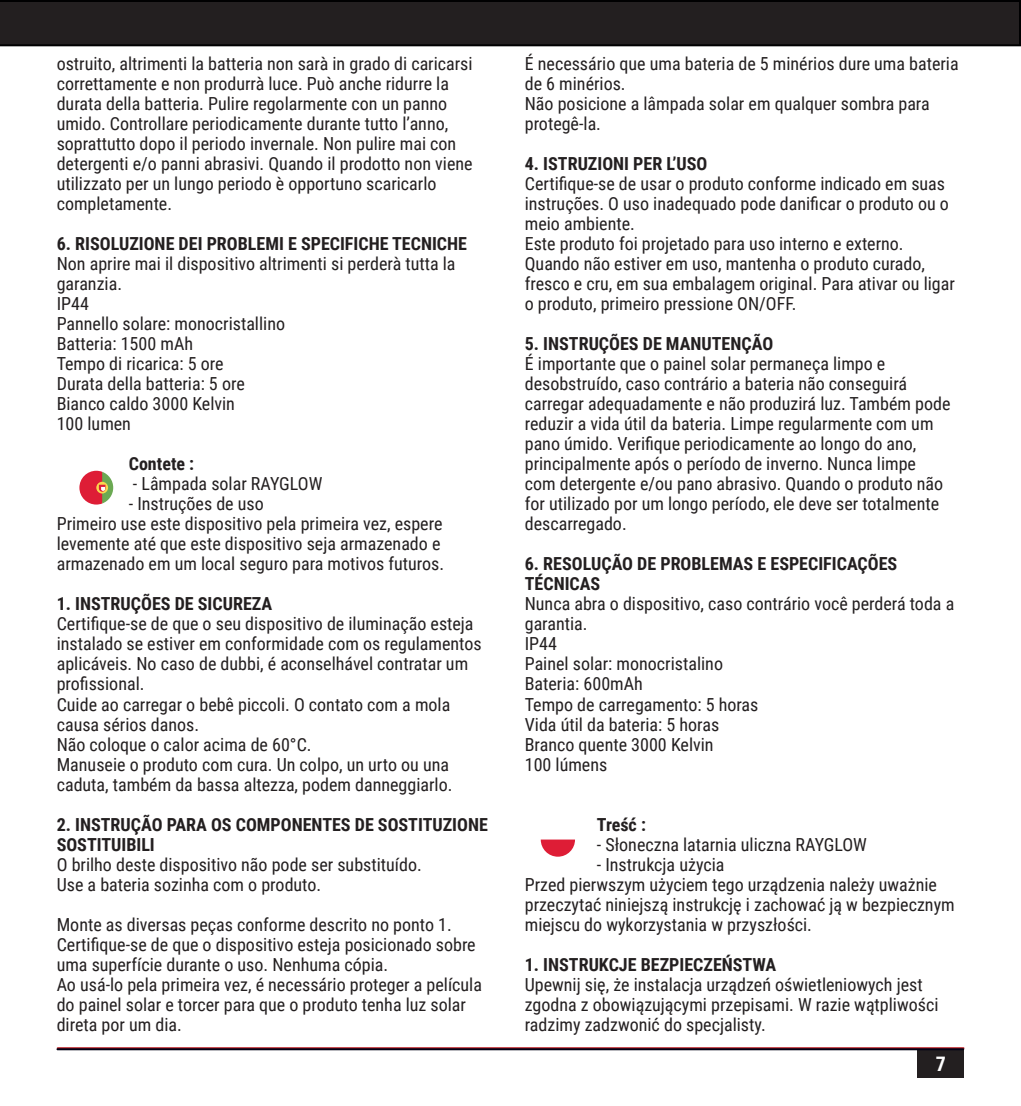
<style>
.page{position:relative;width:1021px;height:1106px;background:#fff}
.page>*{position:absolute;margin:0;border:0;box-sizing:border-box;transform-origin:0 0}
.t1{font:700 20px "Roboto Condensed";color:#fff}
.t2{font:18px/20px "Roboto Condensed";color:#231f20}
.t3{font:700 18px/20px "Roboto Condensed";color:#231f20}
</style>
<div class="page">
<div style="left:917px;top:1049px;width:47px;height:28px;background:#231f20"></div>
<hr style="left:58px;top:1047px;width:905px;height:2px;background:#ba1f24">
<svg style="left:0;top:0;width:1020px;height:46px;background:#201c1d"></svg>
<hr style="left:57px;top:1048px;width:906px;height:2px;background:#000115">
<svg style="left:79px;top:471px;width:34px;height:33px"></svg>
<svg style="left:540px;top:839px;width:35px;height:17px"></svg>
<p class="t2" style="left:57px;top:53px;width:417px">ostruito, altrimenti la batteria non sarà in grado di caricarsi correttamente e non produrrà luce. Può anche ridurre la durata della batteria. Pulire regolarmente con un panno umido. Controllare periodicamente durante tutto l’anno, soprattutto dopo il periodo invernale. Non pulire mai con detergenti e/o panni abrasivi. Quando il prodotto non viene utilizzato per un lungo periodo è opportuno scaricarlo completamente.</p>
<p class="t3" style="left:57px;top:233px;width:412px">6. RISOLUZIONE DEI PROBLEMI E SPECIFICHE TECNICHE</p>
<p class="t2" style="left:57px;top:253px;width:400px">Non aprire mai il dispositivo altrimenti si perderà tutta la garanzia.</p>
<p class="t2" style="left:57px;top:293px;width:34px">IP44</p>
<p class="t2" style="left:57px;top:313px;width:230px">Pannello solare: monocristallino</p>
<p class="t2" style="left:57px;top:333px;width:138px">Batteria: 1500 mAh</p>
<p class="t2" style="left:57px;top:353px;width:168px">Tempo di ricarica: 5 ore</p>
<p class="t2" style="left:57px;top:373px;width:190px">Durata della batteria: 5 ore</p>
<p class="t2" style="left:57px;top:393px;width:180px">Bianco caldo 3000 Kelvin</p>
<p class="t2" style="left:57px;top:413px;width:76px">100 lumen</p>
<p class="t3" style="left:129px;top:453px;width:67px">Contete :</p>
<p class="t2" style="left:133px;top:473px;width:191px">- Lâmpada solar RAYGLOW</p>
<p class="t2" style="left:129px;top:493px;width:136px">- Instruções de uso</p>
<p class="t2" style="left:57px;top:513px;width:389px">Primeiro use este dispositivo pela primeira vez, espere levemente até que este dispositivo seja armazenado e armazenado em um local seguro para motivos futuros.</p>
<p class="t3" style="left:57px;top:593px;width:217px">1. INSTRUÇÕES DE SICUREZA</p>
<p class="t2" style="left:57px;top:613px;width:426px">Certifique-se de que o seu dispositivo de iluminação esteja instalado se estiver em conformidade com os regulamentos aplicáveis. No caso de dubbi, é aconselhável contratar um profissional.</p>
<p class="t2" style="left:57px;top:693px;width:395px">Cuide ao carregar o bebê piccoli. O contato com a mola causa sérios danos.</p>
<p class="t2" style="left:57px;top:733px;width:256px">Não coloque o calor acima de 60°C.</p>
<p class="t2" style="left:57px;top:753px;width:397px">Manuseie o produto com cura. Un colpo, un urto ou una caduta, também da bassa altezza, podem danneggiarlo.</p>
<p class="t3" style="left:57px;top:813px;width:433px">2. INSTRUÇÃO PARA OS COMPONENTES DE SOSTITUZIONE<br>SOSTITUIBILI</p>
<p class="t2" style="left:57px;top:853px;width:366px">O brilho deste dispositivo não pode ser substituído.</p>
<p class="t2" style="left:57px;top:873px;width:266px">Use a bateria sozinha com o produto.</p>
<p class="t2" style="left:57px;top:913px;width:396px">Monte as diversas peças conforme descrito no ponto 1.</p>
<p class="t2" style="left:57px;top:933px;width:420px">Certifique-se de que o dispositivo esteja posicionado sobre uma superfície durante o uso. Nenhuma cópia.</p>
<p class="t2" style="left:57px;top:973px;width:427px">Ao usá-lo pela primeira vez, é necessário proteger a película do painel solar e torcer para que o produto tenha luz solar direta por um dia.</p>
<p class="t2" style="left:525px;top:53px;width:435px">É necessário que uma bateria de 5 minérios dure uma bateria de 6 minérios.</p>
<p class="t2" style="left:525px;top:93px;width:406px">Não posicione a lâmpada solar em qualquer sombra para protegê-la.</p>
<p class="t3" style="left:525px;top:153px;width:184px">4. ISTRUZIONI PER L’USO</p>
<p class="t2" style="left:525px;top:173px;width:425px">Certifique-se de usar o produto conforme indicado em suas instruções. O uso inadequado pode danificar o produto ou o meio ambiente.</p>
<p class="t2" style="left:525px;top:233px;width:380px">Este produto foi projetado para uso interno e externo.</p>
<p class="t2" style="left:525px;top:253px;width:431px">Quando não estiver em uso, mantenha o produto curado, fresco e cru, em sua embalagem original. Para ativar ou ligar o produto, primeiro pressione ON/OFF.</p>
<p class="t3" style="left:525px;top:333px;width:250px">5. INSTRUÇÕES DE MANUTENÇÃO</p>
<p class="t2" style="left:525px;top:353px;width:427px">É importante que o painel solar permaneça limpo e desobstruído, caso contrário a bateria não conseguirá carregar adequadamente e não produzirá luz. Também pode reduzir a vida útil da bateria. Limpe regularmente com um pano úmido. Verifique periodicamente ao longo do ano, principalmente após o período de inverno. Nunca limpe com detergente e/ou pano abrasivo. Quando o produto não for utilizado por um longo período, ele deve ser totalmente descarregado.</p>
<p class="t3" style="left:525px;top:553px;width:374px">6. RESOLUÇÃO DE PROBLEMAS E ESPECIFICAÇÕES<br>TÉCNICAS</p>
<p class="t2" style="left:525px;top:593px;width:431px">Nunca abra o dispositivo, caso contrário você perderá toda a garantia.</p>
<p class="t2" style="left:525px;top:633px;width:34px">IP44</p>
<p class="t2" style="left:525px;top:653px;width:200px">Painel solar: monocristalino</p>
<p class="t2" style="left:525px;top:673px;width:119px">Bateria: 600mAh</p>
<p class="t2" style="left:525px;top:693px;width:235px">Tempo de carregamento: 5 horas</p>
<p class="t2" style="left:525px;top:713px;width:196px">Vida útil da bateria: 5 horas</p>
<p class="t2" style="left:525px;top:733px;width:190px">Branco quente 3000 Kelvin</p>
<p class="t2" style="left:525px;top:753px;width:84px">100 lúmens</p>
<p class="t3" style="left:597px;top:813px;width:51px">Treść :</p>
<p class="t2" style="left:597px;top:833px;width:272px">- Słoneczna latarnia uliczna RAYGLOW</p>
<p class="t2" style="left:597px;top:853px;width:129px">- Instrukcja użycia</p>
<p class="t2" style="left:525px;top:873px;width:431px">Przed pierwszym użyciem tego urządzenia należy uważnie przeczytać niniejszą instrukcję i zachować ją w bezpiecznym miejscu do wykorzystania w przyszłości.</p>
<p class="t3" style="left:525px;top:953px;width:253px">1. INSTRUKCJE BEZPIECZEŃSTWA</p>
<p class="t2" style="left:525px;top:973px;width:415px">Upewnij się, że instalacja urządzeń oświetleniowych jest zgodna z obowiązującymi przepisami. W razie wątpliwości radzimy zadzwonić do specjalisty.</p>
<p class="t1" style="left:935px;top:1049px;width:12px">7</p>
</div>
